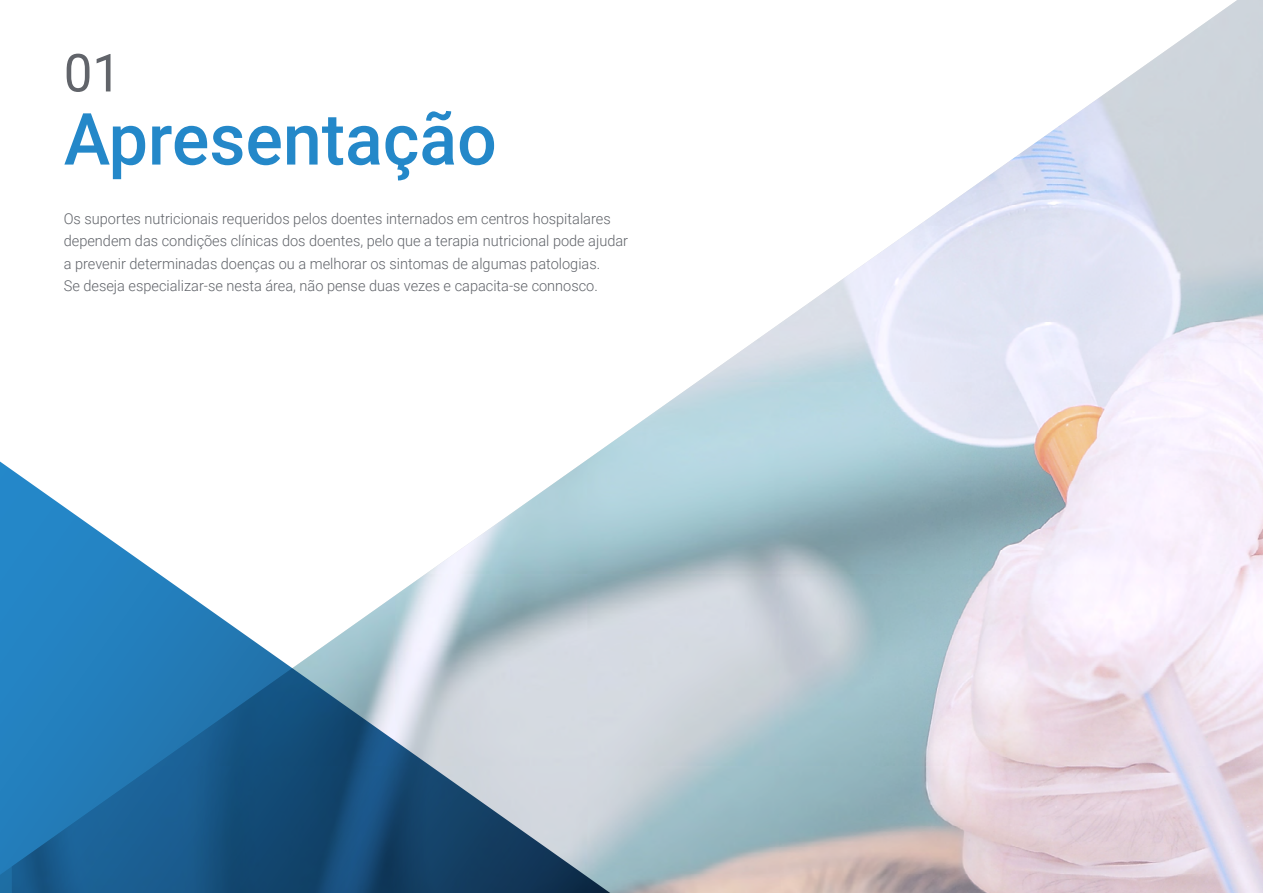
<style>
.page{position:relative;width:1263px;height:893px;background:#fff}
.page>*{position:absolute;margin:0;border:0;box-sizing:border-box;transform-origin:0 0}
.t1{font:500 72px "Roboto";color:#2488c9}
.t2{font:52.5px "Roboto";color:#61646a}
.t3{font:300 15px/22.5px "Roboto";color:#61646a}
</style>
<div class="page">
<img style="left:607px;top:0;width:656px;height:893px">
<svg style="left:0;top:446px;width:640px;height:447px"></svg>
<h2 class="t2" style="left:64px;top:36px;width:59px">01</h2>
<h1 class="t1" style="left:64px;top:89px;width:435px">Apresentação</h1>
<p class="t3" style="left:64px;top:207px;width:566px">Os suportes nutricionais requeridos pelos doentes internados em centros hospitalares dependem das condições clínicas dos doentes, pelo que a terapia nutricional pode ajudar a prevenir determinadas doenças ou a melhorar os sintomas de algumas patologias.<br>Se deseja especializar-se nesta área, não pense duas vezes e capacita-se connosco.</p>
</div>
